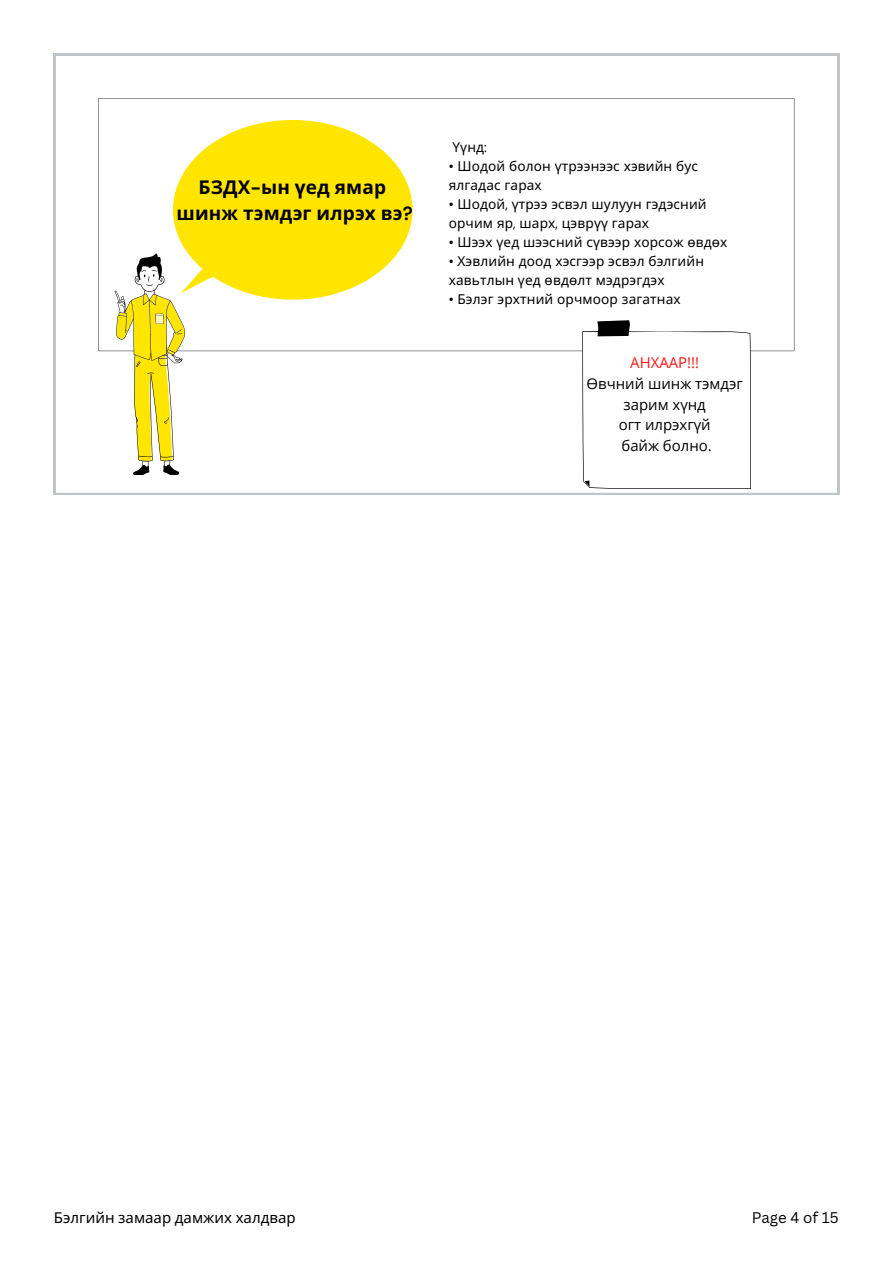
<style>
.page{position:relative;width:893px;height:1264px;background:#fff}
.page>*{position:absolute;margin:0;border:0;box-sizing:border-box;transform-origin:0 0}
.t1{font:700 18.9px/26.1px "Noto Sans";letter-spacing:.01em;color:#000;text-align:center}
.t2{font:15px "Noto Sans";color:#000}
.t3{font:15px "Canva Sans";color:#000}
.t4{font:14.85px/20.7px "Open Sans";color:#000;text-align:center}
.t5{font:14.85px "Open Sans";color:#ff1616}
.t6{font:13.65px/19px "Noto Sans";letter-spacing:.01em;color:#000}
.s1{font-family:"DM Sans"}
</style>
<div class="page">
<svg style="left:54px;top:54px;width:785px;height:441px"></svg>
<h1 class="t1" style="left:176px;top:173px;width:238px">БЗДХ<span class="s1">-</span>ын үед ямар шинж тэмдэг илрэх вэ<span class="s1">?</span></h1>
<p class="t6" style="left:452px;top:137px;width:36px">Үүнд<span class="s1">:</span></p>
<p class="t6" style="left:448px;top:156px;width:251px"><span class="s1">•</span> Шодой болон үтрээнээс хэвийн бус ялгадас гарах</p>
<p class="t6" style="left:448px;top:194px;width:259px"><span class="s1">•</span> Шодой<span class="s1">,</span> үтрээ эсвэл шулуун гэдэсний орчим яр<span class="s1">,</span> шарх<span class="s1">,</span> цэврүү гарах</p>
<p class="t6" style="left:448px;top:232px;width:280px"><span class="s1">•</span> Шээх үед шээсний сүвээр хорсож өвдөх</p>
<p class="t6" style="left:448px;top:251px;width:257px"><span class="s1">•</span> Хэвлийн доод хэсгээр эсвэл бэлгийн хавьтлын үед өвдөлт мэдрэгдэх</p>
<p class="t6" style="left:448px;top:289px;width:233px"><span class="s1">•</span> Бэлэг эрхтний орчмоор загатнах</p>
<p class="t5" style="left:630px;top:352px;width:70px">АНХААР!!!</p>
<p class="t4" style="left:586px;top:373px;width:158px">Өвчний шинж тэмдэг зарим хүнд<br>огт илрэхгүй<br>байж болно.</p>
<p class="t2" style="left:54px;top:1206px;width:243px">Бэлгийн замаар дамжих халдвар</p>
<p class="t3" style="left:751px;top:1206px;width:88px">Page 4 of 15</p>
</div>
